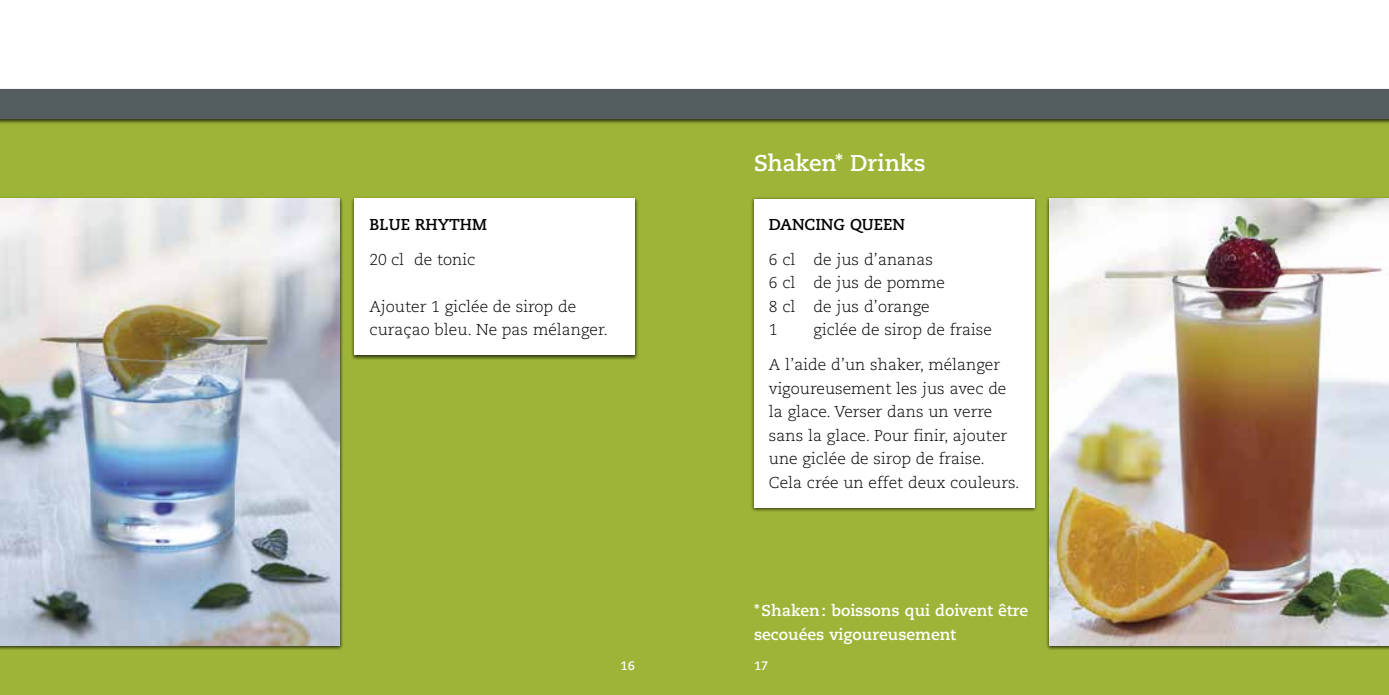
<style>
.page{position:relative;width:1389px;height:695px;background:#fff}
.page>*{position:absolute;margin:0;border:0;box-sizing:border-box;transform-origin:0 0}
.t1{font:700 22.75px "Caecilia LT Std";letter-spacing:-.01em;color:#fff}
.t2{font:300 15.75px/23.4px "Caecilia LT Std";color:#000}
.t3{font:700 15.75px/23.4px "Caecilia LT Std";color:#fff}
.t4{font:700 15.75px "Caecilia LT Std";color:#000}
.t5{font:700 12.25px "Caecilia LT Std";color:#fff}
</style>
<div class="page">
<div style="left:0;top:89px;width:694px;height:605px;background:#9cb437"></div>
<div style="left:694px;top:89px;width:695px;height:605px;background:#9cb437"></div>
<div style="left:0;top:196px;width:343px;height:454px;background:#000;opacity:.7"></div>
<img style="left:0;top:198px;width:340px;height:447px">
<div style="left:1046px;top:196px;width:343px;height:454px;background:#000;opacity:.7"></div>
<img style="left:1049px;top:198px;width:340px;height:447px">
<div style="left:0;top:87px;width:1389px;height:37px;background:#000;opacity:.7"></div>
<div style="left:0;top:89px;width:1389px;height:30px;background:#535c5f"></div>
<div style="left:351px;top:196px;width:287px;height:164px;background:#000;opacity:.7"></div>
<div style="left:355px;top:198px;width:280px;height:157px;background:#fff"></div>
<div style="left:750px;top:196px;width:288px;height:316px;background:#000;opacity:.7"></div>
<div style="left:754px;top:198px;width:280px;height:309px;background:#fff"></div>
<p class="t4" style="left:370px;top:215px;width:119px">BLUE RHYTHM</p>
<p class="t2" style="left:370px;top:248px;width:107px">20 cl de tonic</p>
<p class="t2" style="left:370px;top:295px;width:240px">Ajouter 1 giclée de sirop de curaçao bleu. Ne pas mélanger.</p>
<h1 class="t1" style="left:754px;top:150px;width:173px">Shaken* Drinks</h1>
<p class="t4" style="left:769px;top:215px;width:138px">DANCING QUEEN</p>
<p class="t2" style="left:769px;top:248px;width:178px">6 cl de jus d’ananas<br>6 cl de jus de pomme<br>8 cl de jus d’orange<br>1</p>
<p class="t2" style="left:814px;top:318px;width:180px">giclée de sirop de fraise</p>
<p class="t2" style="left:769px;top:353px;width:252px">A l’aide d’un shaker, mélanger vigoureusement les jus avec de la glace. Verser dans un verre sans la glace. Pour finir, ajouter une giclée de sirop de fraise.<br>Cela crée un effet deux couleurs.</p>
<p class="t3" style="left:754px;top:599px;width:276px">*Shaken: boissons qui doivent être secouées vigoureusement</p>
<p class="t5" style="left:620px;top:658px;width:16px">16</p>
<p class="t5" style="left:754px;top:658px;width:16px">17</p>
</div>
